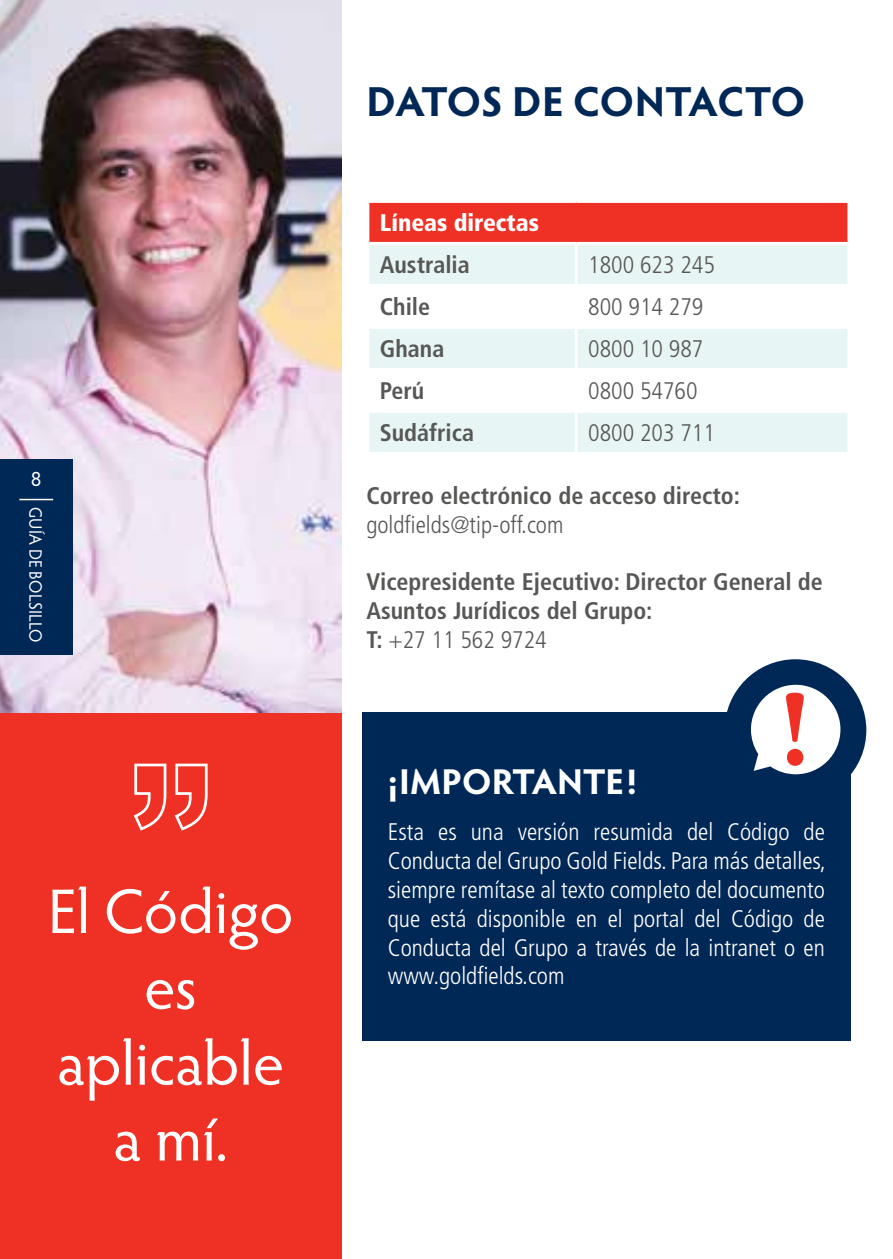
<style>
.page{position:relative;width:893px;height:1259px;background:#fff}
.page>*{position:absolute;margin:0;border:0;box-sizing:border-box;transform-origin:0 0}
.t1{font:63.3px/75.9px "Hypatia Sans Pro";color:#fff;text-align:center}
.t2{font:700 42px "Hypatia Sans Pro";letter-spacing:-.005em;color:#002856}
.t3{font:700 36px "Hypatia Sans Pro";color:#fff}
.t4{font:300 condensed 24px/28.8px "Frutiger LT Std";color:#fff;text-align:justify}
.t5{font:700 condensed 24px/28.8px "Frutiger LT Std";color:#575756}
.t6{font:300 condensed 24px "Frutiger LT Std";color:#575756}
.t7{font:900 condensed 24px "Frutiger LT Std";color:#fff}
.t8{font:21px "Hypatia Sans Pro";color:#fff}
.t9{font:18px "Hypatia Sans Pro";letter-spacing:.01em;color:#fff;scale:.93 1}
.s1{font-weight:300}
</style>
<div class="page">
<hr style="left:892px;top:0;width:1px;height:1259px;background:#76c6c4">
<div style="left:0;top:479px;width:341px;height:780px;background:#ee3124"></div>
<img style="left:0;top:0;width:341px;height:712px">
<svg style="left:133px;top:763px;width:75px;height:68px"></svg>
<div style="left:0;top:459px;width:73px;height:196px;background:#002856"></div>
<hr style="left:19px;top:499px;width:34px;height:1px;background:#fff">
<div style="left:368px;top:201px;width:481px;height:42px;background:#ee3124"></div>
<svg style="left:369px;top:245px;width:478px;height:207px;fill:#e8f5f5"></svg>
<hr style="left:366px;top:200px;width:210px;height:3px;background:#fff">
<hr style="left:366px;top:203px;width:3px;height:39px;background:#fff">
<hr style="left:576px;top:200px;width:274px;height:3px;background:#fff">
<hr style="left:847px;top:203px;width:3px;height:39px;background:#fff">
<hr style="left:366px;top:242px;width:210px;height:3px;background:#fff">
<hr style="left:576px;top:242px;width:274px;height:3px;background:#fff">
<hr style="left:575px;top:245px;width:3px;height:39px;background:#fff">
<hr style="left:366px;top:284px;width:210px;height:3px;background:#fff">
<hr style="left:576px;top:284px;width:274px;height:3px;background:#fff">
<hr style="left:575px;top:287px;width:3px;height:39px;background:#fff">
<hr style="left:366px;top:326px;width:210px;height:3px;background:#fff">
<hr style="left:576px;top:326px;width:274px;height:3px;background:#fff">
<hr style="left:575px;top:329px;width:3px;height:39px;background:#fff">
<hr style="left:366px;top:368px;width:210px;height:3px;background:#fff">
<hr style="left:576px;top:368px;width:274px;height:3px;background:#fff">
<hr style="left:575px;top:371px;width:3px;height:39px;background:#fff">
<hr style="left:366px;top:410px;width:210px;height:3px;background:#fff">
<hr style="left:576px;top:410px;width:274px;height:3px;background:#fff">
<hr style="left:575px;top:413px;width:3px;height:39px;background:#fff">
<div style="left:362px;top:712px;width:488px;height:328px;background:#002856"></div>
<div style="left:725px;top:659px;width:141px;height:142px;background:#002856;border-radius:50%"></div>
<svg style="left:751px;top:685px;width:89px;height:89px"></svg>
<p class="t8" style="left:31px;top:464px;width:12px">8</p>
<p class="t9" style="left:48px;top:507px;width:147px;rotate:90deg">GUÍA DE BOLSILLO</p>
<h1 class="t1" style="left:48px;top:871px;width:247px">El Código es aplicable a mí.</h1>
<h2 class="t2" style="left:367px;top:72px;width:440px">DATOS DE CONTACTO</h2>
<p class="t7" style="left:380px;top:209px;width:161px">Líneas directas</p>
<p class="t5" style="left:380px;top:251px;width:92px">Australia</p>
<p class="t6" style="left:588px;top:251px;width:128px">1800 623 245</p>
<p class="t5" style="left:380px;top:293px;width:52px">Chile</p>
<p class="t6" style="left:588px;top:293px;width:117px">800 914 279</p>
<p class="t5" style="left:380px;top:335px;width:66px">Ghana</p>
<p class="t6" style="left:588px;top:335px;width:117px">0800 10 987</p>
<p class="t5" style="left:380px;top:377px;width:46px">Perú</p>
<p class="t6" style="left:588px;top:377px;width:111px">0800 54760</p>
<p class="t5" style="left:380px;top:419px;width:96px">Sudáfrica</p>
<p class="t6" style="left:588px;top:419px;width:128px">0800 203 711</p>
<p class="t5" style="left:366px;top:481px;width:375px">Correo electrónico de acceso directo:</p>
<p class="t6" style="left:366px;top:511px;width:199px">goldfields@tip-off.com</p>
<p class="t5" style="left:366px;top:568px;width:458px">Vicepresidente Ejecutivo: Director General de<br>Asuntos Jurídicos del Grupo:<br>T: <span class="s1">+27 11 562 9724</span></p>
<h3 class="t3" style="left:388px;top:756px;width:251px">¡IMPORTANTE!</h3>
<p class="t4" style="left:388px;top:818px;width:440px">Esta es una versión resumida del Código de Conducta del Grupo Gold Fields. Para más detalles, siempre remítase al texto completo del documento que está disponible en el portal del Código de Conducta del Grupo a través de la intranet o en www.goldfields.com</p>
</div>
